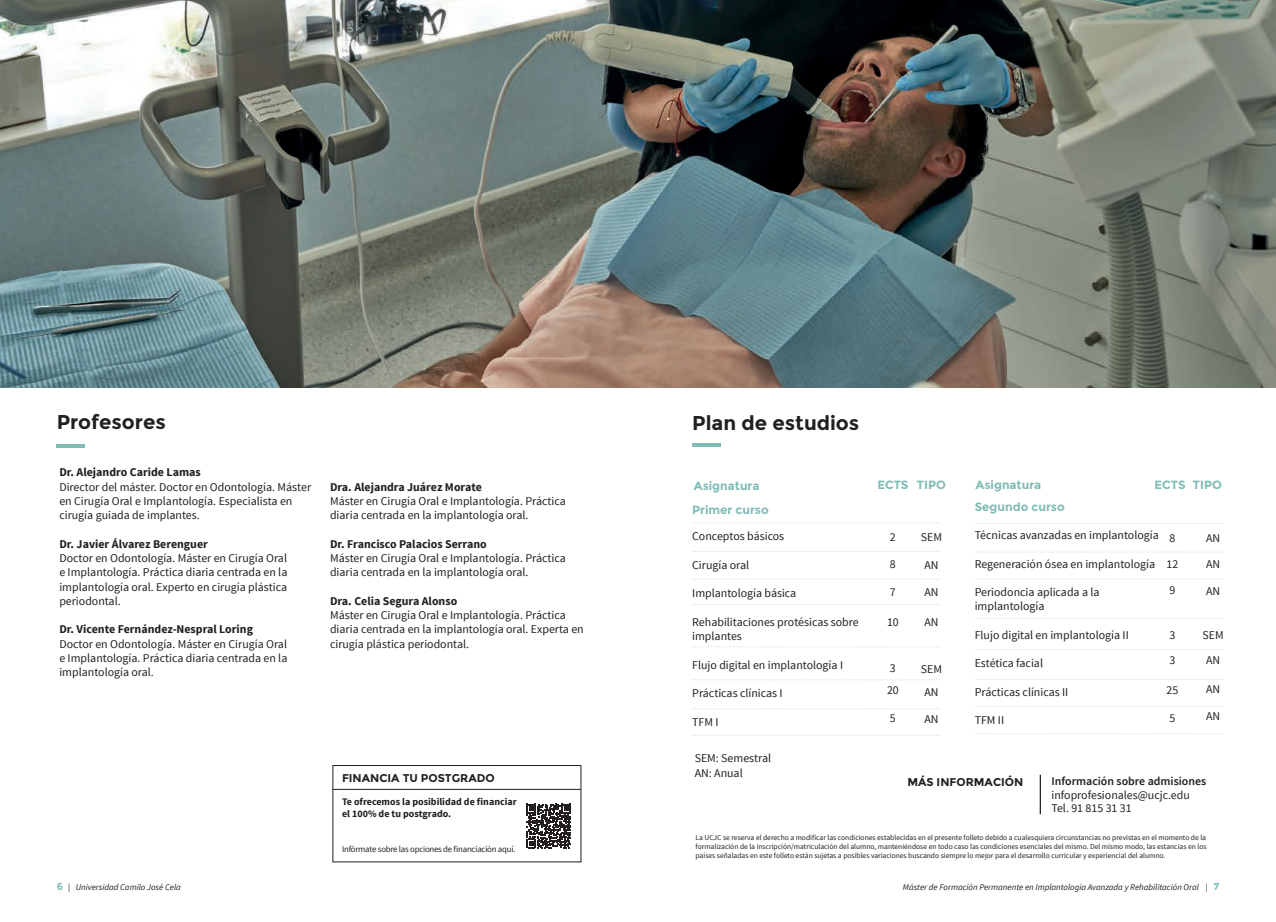
<style>
.page{position:relative;width:1276px;height:922px;background:#fff}
.page>*{position:absolute;margin:0;border:0;box-sizing:border-box;transform-origin:0 0}
.t1{font:700 20px "Montserrat";color:#231f20}
.t2{font:11.88px/14.2px "Source Sans Pro";color:#231f20}
.t3{font:700 11.88px "Source Sans Pro";color:#231f20}
.t4{font:700 11.88px "Montserrat";color:#80bbb6}
.t5{font:600 11.88px "Source Sans Pro";color:#231f20}
.t6{font:700 11.25px "Montserrat";color:#231f20}
.t7{font:700 10px/12px "Source Sans Pro";color:#231f20}
.t8{font:italic 8.75px "Source Sans Pro";color:#231f20}
.t9{font:8.75px "Source Sans Pro";letter-spacing:-.025em;color:#231f20}
.t10{font:7.5px/9px "Source Sans Pro";color:#231f20;text-align:justify}
.s1{font-family:"Montserrat";font-weight:700;font-style:normal;font-size:10px;color:#80bbb6}
.s2{font-style:normal}
</style>
<div class="page">
<img style="left:0;top:0;width:1276px;height:387px">
<hr style="left:692px;top:443px;width:28px;height:3px;background:#80bbb6">
<hr style="left:57px;top:444px;width:28px;height:3px;background:#80bbb6">
<svg style="left:693px;top:604px;width:247px;height:1px"></svg>
<svg style="left:695px;top:646px;width:245px;height:1px"></svg>
<svg style="left:695px;top:734px;width:245px;height:1px"></svg>
<svg style="left:695px;top:679px;width:245px;height:1px"></svg>
<svg style="left:693px;top:551px;width:247px;height:1px"></svg>
<svg style="left:692px;top:522px;width:248px;height:1px"></svg>
<svg style="left:695px;top:708px;width:245px;height:1px"></svg>
<svg style="left:976px;top:523px;width:247px;height:1px"></svg>
<svg style="left:978px;top:551px;width:245px;height:1px"></svg>
<svg style="left:975px;top:618px;width:248px;height:1px"></svg>
<svg style="left:976px;top:649px;width:247px;height:1px"></svg>
<svg style="left:976px;top:733px;width:247px;height:1px"></svg>
<svg style="left:976px;top:706px;width:247px;height:1px"></svg>
<hr style="left:1039px;top:774px;width:2px;height:40px;background:#231f20">
<div style="left:332px;top:765px;width:249px;height:97px;border:1px solid #231f20"></div>
<svg style="left:526px;top:803px;width:45px;height:45px"></svg>
<hr style="left:332px;top:788px;width:249px;height:1px;background:#231f20">
<h1 class="t1" style="left:57px;top:410px;width:111px">Profesores</h1>
<p class="t3" style="left:59px;top:464px;width:143px">Dr. Alejandro Caride Lamas</p>
<p class="t2" style="left:59px;top:479px;width:253px">Director del máster. Doctor en Odontología. Máster en Cirugía Oral e Implantología. Especialista en cirugía guiada de implantes.</p>
<p class="t3" style="left:59px;top:536px;width:150px">Dr. Javier Álvarez Berenguer</p>
<p class="t2" style="left:59px;top:551px;width:229px;text-align:justify">Doctor en Odontología. Máster en Cirugía Oral e Implantología. Práctica diaria centrada en la implantología oral. Experto en cirugía plástica periodontal.</p>
<p class="t3" style="left:59px;top:621px;width:195px">Dr. Vicente Fernández-Nespral Loring</p>
<p class="t2" style="left:59px;top:636px;width:229px;text-align:justify">Doctor en Odontología. Máster en Cirugía Oral e Implantología. Práctica diaria centrada en la implantología oral.</p>
<p class="t3" style="left:330px;top:479px;width:153px">Dra. Alejandra Juárez Morate</p>
<p class="t2" style="left:330px;top:494px;width:237px">Máster en Cirugía Oral e Implantología. Práctica diaria centrada en la implantología oral.</p>
<p class="t3" style="left:330px;top:536px;width:158px">Dr. Francisco Palacios Serrano</p>
<p class="t2" style="left:330px;top:551px;width:237px">Máster en Cirugía Oral e Implantología. Práctica diaria centrada en la implantología oral.</p>
<p class="t3" style="left:330px;top:593px;width:129px">Dra. Celia Segura Alonso</p>
<p class="t2" style="left:330px;top:608px;width:255px">Máster en Cirugía Oral e Implantología. Práctica diaria centrada en la implantología oral. Experta en cirugía plástica periodontal.</p>
<p class="t6" style="left:342px;top:771px;width:154px">FINANCIA TU POSTGRADO</p>
<p class="t7" style="left:342px;top:796px;width:176px">Te ofrecemos la posibilidad de financiar el 100% de tu postgrado.</p>
<p class="t9" style="left:342px;top:843px;width:175px">Infórmate sobre las opciones de financiación aquí.</p>
<h1 class="t1" style="left:692px;top:411px;width:168px">Plan de estudios</h1>
<p class="t4" style="left:694px;top:478px;width:67px">Asignatura</p>
<p class="t4" style="left:692px;top:502px;width:78px">Primer curso</p>
<p class="t2" style="left:692px;top:529px;width:94px">Conceptos básicos</p>
<p class="t2" style="left:692px;top:558px;width:59px">Cirugía oral</p>
<p class="t2" style="left:692px;top:586px;width:106px">Implantología básica</p>
<p class="t2" style="left:692px;top:615px;width:168px">Rehabilitaciones protésicas sobre implantes</p>
<p class="t2" style="left:692px;top:657px;width:152px">Flujo digital en implantología I</p>
<p class="t2" style="left:692px;top:686px;width:92px">Prácticas clínicas I</p>
<p class="t2" style="left:692px;top:714px;width:28px">TFM I</p>
<p class="t2" style="left:694px;top:751px;width:78px">SEM: Semestral<br>AN: Anual</p>
<p class="t4" style="left:877px;top:478px;width:33px">ECTS</p>
<p class="t4" style="left:917px;top:478px;width:30px">TIPO</p>
<p class="t2" style="left:890px;top:529px;width:7px">2</p>
<p class="t2" style="left:890px;top:557px;width:7px">8</p>
<p class="t2" style="left:890px;top:584px;width:7px">7</p>
<p class="t2" style="left:887px;top:614px;width:13px">10</p>
<p class="t2" style="left:887px;top:656px;width:13px;line-height:22.5px">3<br>20</p>
<p class="t2" style="left:890px;top:711px;width:7px">5</p>
<p class="t2" style="left:921px;top:529px;width:23px">SEM</p>
<p class="t2" style="left:924px;top:558px;width:16px">AN</p>
<p class="t2" style="left:924px;top:584px;width:16px">AN</p>
<p class="t2" style="left:924px;top:614px;width:16px">AN</p>
<p class="t2" style="left:921px;top:658px;width:23px;line-height:22.5px">SEM<br>AN</p>
<p class="t2" style="left:924px;top:712px;width:16px">AN</p>
<p class="t4" style="left:975px;top:478px;width:67px">Asignatura</p>
<p class="t4" style="left:1154px;top:478px;width:69px">ECTS TIPO</p>
<p class="t4" style="left:974px;top:499px;width:92px">Segundo curso</p>
<p class="t2" style="left:974px;top:528px;width:186px">Técnicas avanzadas en implantología</p>
<p class="t2" style="left:974px;top:556px;width:182px">Regeneración ósea en implantología</p>
<p class="t2" style="left:974px;top:585px;width:126px">Periodoncia aplicada a la implantología</p>
<p class="t2" style="left:974px;top:627px;width:156px">Flujo digital en implantología II</p>
<p class="t2" style="left:974px;top:656px;width:70px">Estética facial</p>
<p class="t2" style="left:974px;top:684px;width:95px">Prácticas clínicas II</p>
<p class="t2" style="left:974px;top:713px;width:31px">TFM II</p>
<p class="t2" style="left:1169px;top:531px;width:7px">8</p>
<p class="t2" style="left:1166px;top:557px;width:13px">12</p>
<p class="t2" style="left:1169px;top:583px;width:7px">9</p>
<p class="t2" style="left:1169px;top:623px;width:7px;line-height:25px">3<br>3</p>
<p class="t2" style="left:1166px;top:683px;width:13px">25</p>
<p class="t2" style="left:1169px;top:711px;width:7px">5</p>
<p class="t2" style="left:1206px;top:530px;width:16px">AN</p>
<p class="t2" style="left:1206px;top:556px;width:16px">AN</p>
<p class="t2" style="left:1206px;top:584px;width:16px">AN</p>
<p class="t2" style="left:1202px;top:622px;width:23px;line-height:25px">SEM<br>AN</p>
<p class="t2" style="left:1206px;top:681px;width:16px">AN</p>
<p class="t2" style="left:1206px;top:709px;width:16px">AN</p>
<p class="t6" style="left:907px;top:774px;width:118px">MÁS INFORMACIÓN</p>
<p class="t5" style="left:1051px;top:773px;width:156px">Información sobre admisiones</p>
<p class="t2" style="left:1051px;top:789px;width:140px;line-height:12.5px">infoprofesionales@ucjc.edu<br>Tel. 91 815 31 31</p>
<p class="t10" style="left:695px;top:833px;width:512px">La UCJC se reserva el derecho a modificar las condiciones establecidas en el presente folleto debido a cualesquiera circunstancias no previstas en el momento de la formalización de la inscripción/matriculación del alumno, manteniéndose en todo caso las condiciones esenciales del mismo. Del mismo modo, las estancias en los países señaladas en este folleto están sujetas a posibles variaciones buscando siempre lo mejor para el desarrollo curricular y experiencial del alumno.</p>
<p class="t8" style="left:57px;top:881px;width:126px"><span class="s1">6</span> <span class="s2">|</span> Universidad Camilo José Cela</p>
<p class="t8" style="left:903px;top:881px;width:318px">Máster de Formación Permanente en Implantología Avanzada y Rehabilitación Oral <span class="s2">|</span> <span class="s1">7</span></p>
</div>
